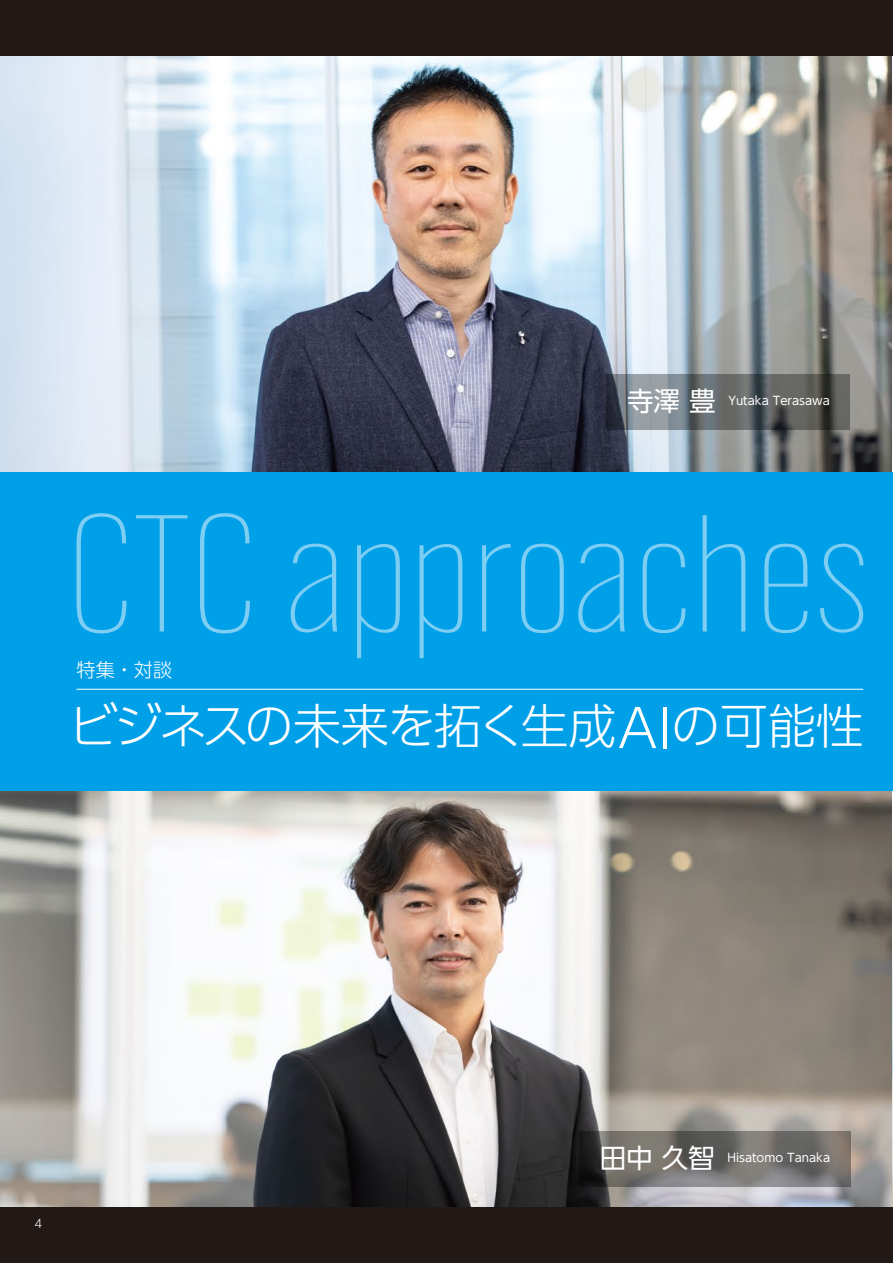
<style>
.page{position:relative;width:893px;height:1263px;background:#fff}
.page>*{position:absolute;margin:0;border:0;box-sizing:border-box;transform-origin:0 0}
.t1{font:100 162.6px "Alternate Gothic ATF";letter-spacing:-.005em;color:#7ecef4;scale:1.11 1}
.t2{font:300 47.85px "UD Shin Go Pro";letter-spacing:-.03em;color:#fff}
.t3{font:26.55px "UD Shin Go Pro";color:#fff}
.t4{font:300 19.2px "UD Shin Go Pro";color:#fff}
.t5{font:11.7px "UD Shin Go Pro";color:#fff}
.t6{font:300 11.7px "UD Shin Go Pro";color:#fff}
.s1{font-size:52.65px}
</style>
<div class="page">
<img style="left:0;top:55px;width:892px;height:417px">
<img style="left:0;top:791px;width:892px;height:417px">
<img style="left:892px;top:791px;width:1px;height:442px">
<div style="left:0;top:472px;width:893px;height:319px;background:#00a0e9"></div>
<div style="left:0;top:0;width:893px;height:55px;background:#221815"></div>
<div style="left:0;top:1208px;width:893px;height:55px;background:#221815"></div>
<hr style="left:77px;top:689px;width:786px;height:1px;background:#fff">
<svg style="left:579px;top:1131px;width:271px;height:55px;background:#6c6967"></svg>
<svg style="left:606px;top:374px;width:244px;height:55px;background:#656a6c"></svg>
<h3 class="t3" style="left:627px;top:379px;width:90px">寺澤 豊</h3>
<p class="t5" style="left:728px;top:391px;width:103px">Yutaka Terasawa</p>
<h1 class="t1" style="left:66px;top:480px;width:726px">CTCapproaches</h1>
<h3 class="t4" style="left:77px;top:654px;width:97px">特集・対談</h3>
<h2 class="t2" style="left:69px;top:687px;width:796px">ビジネスの未来を拓く生成<span class="s1">AI</span>の可能性</h2>
<p class="t6" style="left:34px;top:1213px;width:9px">4</p>
<h3 class="t3" style="left:600px;top:1136px;width:117px">田中 久智</h3>
<p class="t5" style="left:728px;top:1148px;width:104px">Hisatomo Tanaka</p>
</div>
